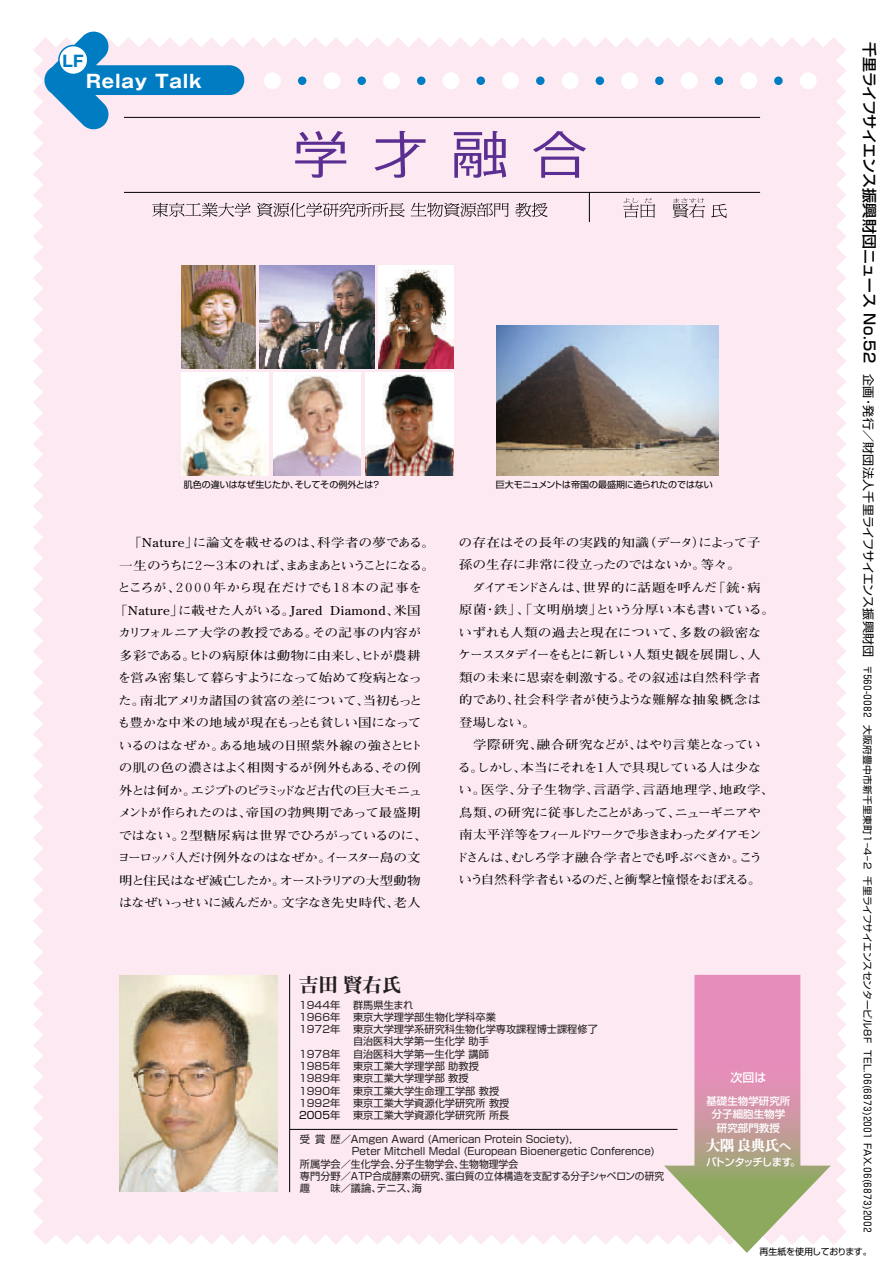
<style>
.page{position:relative;width:893px;height:1263px;background:#fff}
.page>*{position:absolute;margin:0;border:0;box-sizing:border-box;transform-origin:0 0}
.t1{font:19.5px "Midashi Min MA31";color:#231f20}
.t2{font:700 18px "Gothic MB101";letter-spacing:.05em;color:#fff}
.t3{font:700 15.6px "Gothic MB101";color:#007cc2}
.t4{font:15px "Midashi Min MA31";letter-spacing:-.05em;color:#fff}
.t5{font:700 12.15px/22.5px "Futo Min A101";letter-spacing:-.04em;color:#000;scale:1.11 1}
.t6{font:700 12.15px/22.5px "Futo Min A101";letter-spacing:-.08em;color:#000;scale:1.11 1}
.t7{font:700 12.15px/22.5px "Futo Min A101";letter-spacing:-.015em;color:#000;scale:1.11 1}
.t8{font:700 12.15px "Futo Min A101";letter-spacing:-.005em;color:#000;scale:1.11 1}
.t9{font:700 12.15px "Futo Min A101";letter-spacing:.025em;color:#000;scale:1.11 1}
.t10{font:700 12.15px "Futo Min A101";letter-spacing:.01em;color:#000;scale:1.11 1}
.t11{font:700 12.15px "Futo Min A101";letter-spacing:-.145em;color:#000;scale:1.11 1}
.t12{font:700 12.15px "Futo Min A101";letter-spacing:-.13em;color:#000;scale:1.11 1}
.t13{font:700 12.15px "Futo Min A101";letter-spacing:-.07em;color:#000;scale:1.11 1}
.t14{font:700 12.15px "Futo Min A101";letter-spacing:-.085em;color:#000;scale:1.11 1}
.t15{font:700 12.15px "Futo Min A101";letter-spacing:-.06em;color:#000;scale:1.11 1}
.t16{font:700 12.15px "Futo Min A101";letter-spacing:-.065em;color:#000;scale:1.11 1}
.t17{font:700 12.15px "Futo Min A101";letter-spacing:-.02em;color:#000;scale:1.11 1}
.t18{font:500 12px "Shin Go";color:#fff}
.t19{font:500 10.5px/13.5px "Shin Go";color:#fff;text-align:center}
.t20{font:500 10.5px "Shin Go";letter-spacing:-.085em;color:#fff}
.t21{font:10.2px "Shin Go";color:#231f20}
.t22{font:10.2px "Shin Go";color:#000}
.t23{font:9.75px "Shin Go";letter-spacing:-.02em;color:#000}
.t24{font:9px "Shin Go";letter-spacing:-.015em;color:#000}
.s1{font-weight:500;font-size:15px}
.s2{font-size:12px}
.s3{color:#231f20}
.s4{font-family:"Shin Go";font-weight:500;font-size:12px}
</style>
<div class="page">
<div style="left:33px;top:37px;width:813px;height:1208px;background:#fce9f1"></div>
<svg style="left:664px;top:975px;width:167px;height:278px;background:#dbbabd"></svg>
<svg style="left:295px;top:131px;width:51px;height:47px;background:#cbb0d3"></svg>
<svg style="left:374px;top:131px;width:52px;height:47px;background:#d8bfdb"></svg>
<svg style="left:454px;top:131px;width:52px;height:47px;background:#b495c6"></svg>
<svg style="left:533px;top:131px;width:53px;height:47px;background:#d0b6d6"></svg>
<hr style="left:124px;top:192px;width:636px;height:1px;background:#000">
<hr style="left:124px;top:117px;width:636px;height:1px;background:#000">
<svg style="left:589px;top:193px;width:1px;height:29px"></svg>
<svg style="left:44px;top:31px;width:200px;height:100px;background:#99bfde"></svg>
<div style="left:298px;top:76px;width:8px;height:9px;background:#007cc2;border-radius:50%"></div>
<div style="left:357px;top:76px;width:9px;height:9px;background:#007cc2;border-radius:50%"></div>
<div style="left:417px;top:76px;width:8px;height:9px;background:#007cc2;border-radius:50%"></div>
<div style="left:476px;top:76px;width:9px;height:9px;background:#007cc2;border-radius:50%"></div>
<div style="left:536px;top:76px;width:9px;height:9px;background:#007cc2;border-radius:50%"></div>
<div style="left:596px;top:76px;width:8px;height:9px;background:#007cc2;border-radius:50%"></div>
<div style="left:655px;top:76px;width:9px;height:9px;background:#007cc2;border-radius:50%"></div>
<div style="left:715px;top:76px;width:8px;height:9px;background:#007cc2;border-radius:50%"></div>
<div style="left:774px;top:76px;width:9px;height:9px;background:#007cc2;border-radius:50%"></div>
<div style="left:264px;top:72px;width:17px;height:17px;background:#fff;border-radius:50%"></div>
<div style="left:323px;top:72px;width:17px;height:17px;background:#fff;border-radius:50%"></div>
<div style="left:383px;top:72px;width:17px;height:17px;background:#fff;border-radius:50%"></div>
<div style="left:442px;top:72px;width:17px;height:17px;background:#fff;border-radius:50%"></div>
<div style="left:502px;top:72px;width:17px;height:17px;background:#fff;border-radius:50%"></div>
<div style="left:562px;top:72px;width:17px;height:17px;background:#fff;border-radius:50%"></div>
<div style="left:621px;top:72px;width:17px;height:17px;background:#fff;border-radius:50%"></div>
<div style="left:681px;top:72px;width:17px;height:17px;background:#fff;border-radius:50%"></div>
<div style="left:740px;top:72px;width:17px;height:17px;background:#fff;border-radius:50%"></div>
<div style="left:800px;top:72px;width:17px;height:17px;background:#fff;border-radius:50%"></div>
<div style="left:58px;top:45px;width:31px;height:30px;background:#fff;border:2px solid #007cc2;border-radius:50%"></div>
<hr style="left:289px;top:974px;width:1px;height:218px;background:#000">
<hr style="left:289px;top:1129px;width:388px;height:1px;background:#000">
<svg style="left:711px;top:204px;width:16px;height:14px"></svg>
<svg style="left:623px;top:198px;width:32px;height:20px"></svg>
<svg style="left:673px;top:198px;width:32px;height:20px"></svg>
<svg style="left:152px;top:203px;width:99px;height:14px"></svg>
<svg style="left:257px;top:203px;width:148px;height:14px;background:#c2b3ba"></svg>
<svg style="left:411px;top:203px;width:98px;height:14px"></svg>
<svg style="left:515px;top:203px;width:33px;height:14px"></svg>
<img style="left:119px;top:975px;width:158px;height:216px">
<img style="left:496px;top:325px;width:223px;height:151px">
<img style="left:182px;top:265px;width:73px;height:103px">
<img style="left:182px;top:372px;width:87px;height:103px">
<img style="left:274px;top:372px;width:87px;height:103px">
<img style="left:378px;top:265px;width:75px;height:103px">
<img style="left:366px;top:372px;width:87px;height:103px">
<img style="left:260px;top:265px;width:114px;height:103px">
<p class="t23" style="left:874px;top:42px;width:1195px;rotate:90deg"><span class="s1">千里ライフサイエンス振興財団ニュース No.52</span> <span class="s2">企画・発行／財団法人千里ライフサイエンス振興財団</span> 〒５６０-００８２大阪府豊中市新千里東町1－4－2 千里ライフサイエンスセンタービル8F TEL.０６(６８７３)２００１ FAX.０６(６８７３)２００２</p>
<p class="t24" style="left:759px;top:1245px;width:114px">再生紙を使用しております。</p>
<h3 class="t3" style="left:63px;top:50px;width:23px">LF</h3>
<h2 class="t2" style="left:86px;top:69px;width:117px">Relay Talk</h2>
<p class="t24" style="left:184px;top:479px;width:198px">肌色の違いはなぜ生じたか、そしてその例外とは？</p>
<p class="t24" style="left:496px;top:479px;width:218px">巨大モニュメントは帝国の最盛期に造られたのではない</p>
<p class="t5" style="left:459px;top:531px;width:273px">の存在はその長年の実践的知識（データ）によって子孫の生存に非常に役立ったのではないか。等々。</p>
<p class="t7" style="left:458px;top:576px;width:287px;text-indent:14px">ダイアモンドさんは、世界的に話題を呼んだ「銃・病原菌・鉄」、「文明崩壊」という分厚い本も書いている。いずれも人類の過去と現在について、多数の緻密なケーススタデイーをもとに新しい人類史観を展開し、人類の未来に思索を刺激する。その叙述は自然科学者的であり、社会科学者が使うような難解な抽象概念は登場しない。</p>
<p class="t6" style="left:456px;top:734px;width:288px;text-indent:17px">学際研究、融合研究などが、はやり言葉となっている。しかし、本当にそれを１人で具現している人は少ない。医学、分子生物学、言語学、言語地理学、地政学、鳥類、の研究に従事したことがあって、ニューギニアや<br>南太平洋等をフィールドワークで歩きまわったダイアモンドさんは、むしろ学才融合学者とでも呼ぶべきか。こういう自然科学者もいるのだ、と衝撃と憧憬をおぼえる。</p>
<p class="t10" style="left:128px;top:535px;width:278px">「Nature」に論文を載せるのは、科学者の夢である。</p>
<p class="t11" style="left:119px;top:557px;width:286px">一生のうちに２～３本のれば、まあまあということになる。</p>
<p class="t13" style="left:118px;top:580px;width:276px">ところが、２０００年から現在だけでも１８本の記事を</p>
<p class="t9" style="left:114px;top:602px;width:278px">「Nature」に載せた人がいる。Jared Diamond、米国</p>
<p class="t8" style="left:118px;top:625px;width:275px">カリフォルニア大学の教授である。その記事の内容が</p>
<p class="t8" style="left:119px;top:647px;width:273px">多彩である。ヒトの病原体は動物に由来し、ヒトが農耕</p>
<p class="t15" style="left:118px;top:670px;width:276px">を営み密集して暮らすようになって始めて疫病となっ</p>
<p class="t5" style="left:118px;top:689px;width:276px">た。南北アメリカ諸国の貧富の差について、当初もっと</p>
<p class="t16" style="left:117px;top:715px;width:276px">も豊かな中米の地域が現在もっとも貧しい国になって</p>
<p class="t5" style="left:119px;top:734px;width:276px">いるのはなぜか。ある地域の日照紫外線の強さとヒト</p>
<p class="t5" style="left:119px;top:757px;width:273px">の肌の色の濃さはよく相関するが例外もある、その例</p>
<p class="t12" style="left:119px;top:782px;width:274px">外とは何か。エジプトのピラミッドなど古代の巨大モニュ</p>
<p class="t17" style="left:118px;top:805px;width:274px">メントが作られたのは、帝国の勃興期であって最盛期</p>
<p class="t5" style="left:119px;top:824px;width:279px">ではない。２型糖尿病は世界でひろがっているのに、</p>
<p class="t5" style="left:117px;top:847px;width:275px">ヨーロッパ人だけ例外なのはなぜか。イースター島の文</p>
<p class="t14" style="left:119px;top:872px;width:273px">明と住民はなぜ滅亡したか。オーストラリアの大型動物</p>
<p class="t5" style="left:119px;top:892px;width:274px">はなぜいっせいに滅んだか。文字なき先史時代、老人</p>
<h1 class="t1" style="left:299px;top:974px;width:104px">吉田賢右氏</h1>
<p class="t21" style="left:299px;top:998px;width:43px">1944年</p>
<p class="t21" style="left:353px;top:998px;width:62px">群馬県生まれ</p>
<p class="t21" style="left:299px;top:1010px;width:43px">1966年</p>
<p class="t21" style="left:353px;top:1010px;width:144px">東京大学理学部生物化学科卒業</p>
<p class="t21" style="left:299px;top:1022px;width:43px">1972年</p>
<p class="t21" style="left:353px;top:1022px;width:246px">東京大学理学系研究科生物化学専攻課程博士課程修了</p>
<p class="t21" style="left:353px;top:1035px;width:137px">自治医科大学第一生化学助手</p>
<p class="t21" style="left:299px;top:1047px;width:191px">1978年 自治医科大学第一生化学講師</p>
<p class="t21" style="left:299px;top:1059px;width:43px">1985年</p>
<p class="t21" style="left:353px;top:1059px;width:127px">東京工業大学理学部助教授</p>
<p class="t21" style="left:299px;top:1072px;width:43px">1989年</p>
<p class="t21" style="left:353px;top:1072px;width:117px">東京工業大学理学部教授</p>
<p class="t21" style="left:299px;top:1084px;width:43px">1990年</p>
<p class="t21" style="left:353px;top:1084px;width:148px">東京工業大学生命理工学部教授</p>
<p class="t21" style="left:299px;top:1096px;width:43px">1992年</p>
<p class="t21" style="left:353px;top:1096px;width:158px">東京工業大学資源化学研究所教授</p>
<p class="t22" style="left:299px;top:1108px;width:43px">2005<span class="s3">年</span></p>
<p class="t21" style="left:353px;top:1108px;width:158px">東京工業大学資源化学研究所所長</p>
<p class="t18" style="left:730px;top:1070px;width:37px">次回は</p>
<p class="t19" style="left:706px;top:1093px;width:85px">基礎生物学研究所分子細胞生物学研究部門教授</p>
<h3 class="t4" style="left:705px;top:1137px;width:87px">大隅良典氏<span class="s4">へ</span></h3>
<p class="t20" style="left:706px;top:1155px;width:96px">バトンタッチします。</p>
<p class="t21" style="left:300px;top:1132px;width:273px">受賞歴／Amgen Award (American Protein Society),</p>
<p class="t21" style="left:352px;top:1144px;width:304px">Peter Mitchell Medal (European Bioenergetic Conference)</p>
<p class="t21" style="left:300px;top:1157px;width:220px">所属学会／生化学会、分子生物学会、生物物理学会</p>
<p class="t21" style="left:300px;top:1169px;width:366px">専門分野／ATP合成酵素の研究、蛋白質の立体構造を支配する分子シャペロンの研究</p>
<p class="t21" style="left:300px;top:1181px;width:12px">趣</p>
<p class="t21" style="left:331px;top:1181px;width:93px">味／議論、テニス、海</p>
</div>
